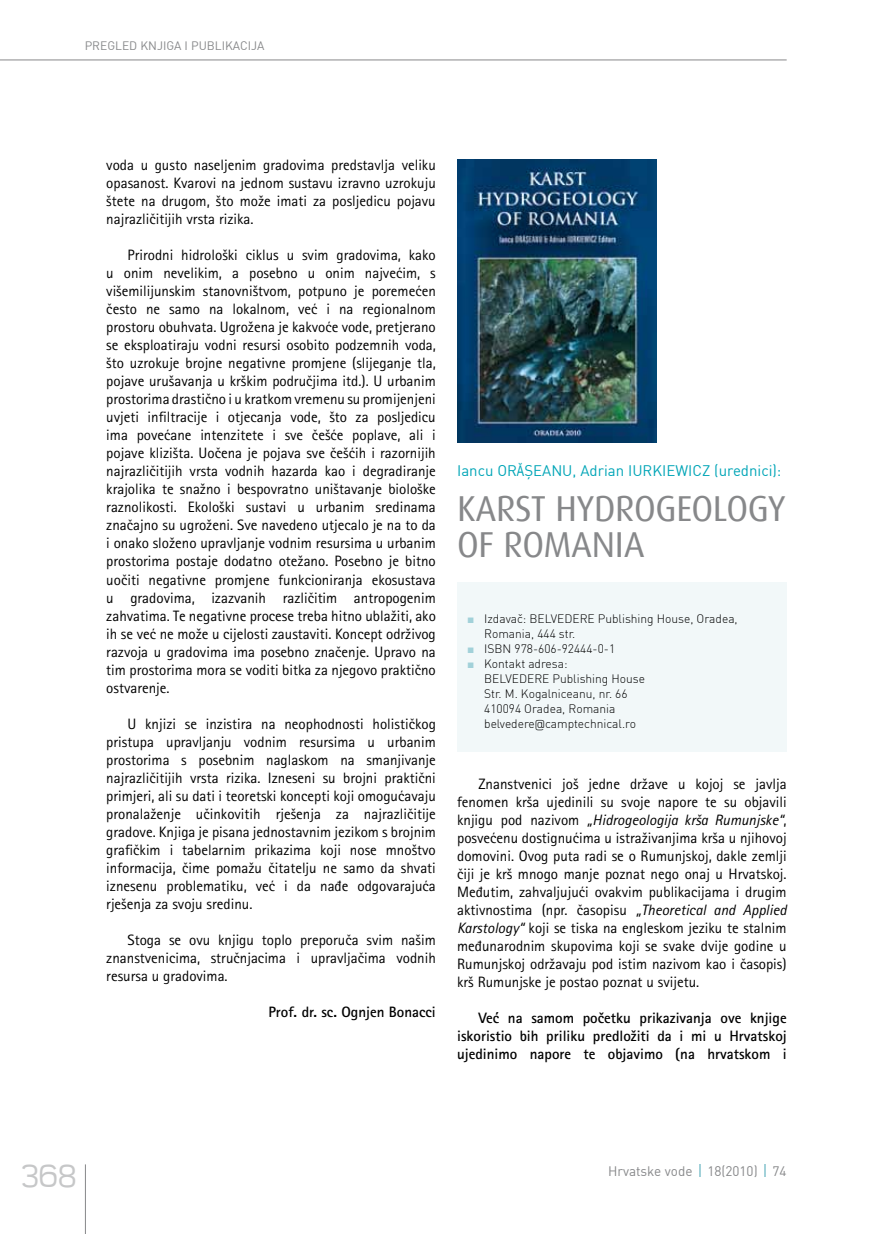
<style>
.page{position:relative;width:893px;height:1234px;background:#fff}
.page>*{position:absolute;margin:0;border:0;box-sizing:border-box;transform-origin:0 0}
.t1{font:36px/36px "Dax";letter-spacing:-.01em;color:#87888a}
.t2{font:300 36px "Teen";color:#c6c7c8}
.t3{font:15px/18px "Rotis Sans Serifklemy";color:#000;text-align:justify}
.t4{font:700 15px/18px "Rotis Sans Serifklemy";color:#000;text-align:justify}
.t5{font:15px "DIN";color:#00a5b7}
.t6{font:13.5px "DIN";color:#87888a}
.t7{font:12px/15px "DIN Lt";color:#000}
.t8{font:12px "DIN";color:#87888a}
.s1{font-family:"Arial Narrow";font-size:14.7px}
.s2{font-family:"Times New Roman";color:#a2d1d9}
.s3{font-style:italic}
</style>
<div class="page">
<hr style="left:85px;top:1164px;width:1px;height:69px;background:#87888a">
<hr style="left:0;top:60px;width:787px;height:1px;background:#87888a">
<svg style="left:699px;top:1164px;width:2px;height:12px"></svg>
<svg style="left:764px;top:1164px;width:2px;height:12px"></svg>
<img style="left:457px;top:160px;width:200px;height:282px">
<div style="left:457px;top:582px;width:330px;height:169px;background:#f2f8f9"></div>
<p class="t8" style="left:85px;top:37px;width:181px">PREGLED KNJIGA I PUBLIKACIJA</p>
<p class="t3" style="left:106px;top:156px;width:331px">voda u gusto naseljenim gradovima predstavlja veliku opasanost. Kvarovi na jednom sustavu izravno uzrokuju štete na drugom, što može imati za posljedicu pojavu najrazličitijih vrsta rizika.</p>
<p class="t3" style="left:106px;top:246px;width:331px;text-indent:21px">Prirodni hidrološki ciklus u svim gradovima, kako u onim nevelikim, a posebno u onim najvećim, s višemilijunskim stanovništvom, potpuno je poremećen često ne samo na lokalnom, već i na regionalnom prostoru obuhvata. Ugrožena je kakvoće vode, pretjerano se eksploatiraju vodni resursi osobito podzemnih voda, što uzrokuje brojne negativne promjene (slijeganje tla, pojave urušavanja u krškim područjima itd.). U urbanim prostorima drastično i u kratkom vremenu su promijenjeni uvjeti infiltracije i otjecanja vode, što za posljedicu ima povećane intenzitete i sve češće poplave, ali i pojave klizišta. Uočena je pojava sve češćih i razornijih najrazličitijih vrsta vodnih hazarda kao i degradiranje krajolika te snažno i bespovratno uništavanje biološke raznolikosti. Ekološki sustavi u urbanim sredinama značajno su ugroženi. Sve navedeno utjecalo je na to da i onako složeno upravljanje vodnim resursima u urbanim prostorima postaje dodatno otežano. Posebno je bitno uočiti negativne promjene funkcioniranja ekosustava u gradovima, izazvanih različitim antropogenim zahvatima. Te negativne procese treba hitno ublažiti, ako ih se već ne može u cijelosti zaustaviti. Koncept održivog razvoja u gradovima ima posebno značenje. Upravo na tim prostorima mora se voditi bitka za njegovo praktično ostvarenje.</p>
<p class="t3" style="left:106px;top:714px;width:331px;text-indent:21px">U knjizi se inzistira na neophodnosti holističkog pristupa upravljanju vodnim resursima u urbanim prostorima s posebnim naglaskom na smanjivanje najrazličitijih vrsta rizika. Izneseni su brojni praktični primjeri, ali su dati i teoretski koncepti koji omogućavaju pronalaženje učinkovitih rješenja za najrazličitije gradove. Knjiga je pisana jednostavnim jezikom s brojnim grafičkim i tabelarnim prikazima koji nose mnoštvo informacija, čime pomažu čitatelju ne samo da shvati iznesenu problematiku, već i da nađe odgovarajuća rješenja za svoju sredinu.</p>
<p class="t3" style="left:106px;top:930px;width:331px;text-indent:21px">Stoga se ovu knjigu toplo preporuča svim našim znanstvenicima, stručnjacima i upravljačima vodnih resursa u gradovima.</p>
<p class="t4" style="left:268px;top:1002px;width:169px">Prof. dr. sc. Ognjen Bonacci</p>
<p class="t5" style="left:457px;top:460px;width:326px">Iancu OR<span class="s1">Ă</span>ŞEANU, Adrian IURKIEWICZ (urednici):</p>
<h1 class="t1" style="left:457px;top:490px;width:330px">KARST HYDROGEOLOGY<br>OF ROMANIA</h1>
<p class="t7" style="left:484px;top:610px;width:255px;text-indent:-17px"><span class="s2">■</span> Izdavač: BELVEDERE Publishing House, Oradea,<br>Romania, 444 str.</p>
<p class="t7" style="left:467px;top:640px;width:149px"><span class="s2">■</span> ISBN 978-606-92444-0-1</p>
<p class="t7" style="left:484px;top:655px;width:162px;text-indent:-17px"><span class="s2">■</span> Kontakt adresa:<br>BELVEDERE Publishing House<br>Str. M. Kogalniceanu, nr. 66<br>410094 Oradea, Romania belvedere@camptechnical.ro</p>
<p class="t3" style="left:457px;top:774px;width:331px;text-indent:21px">Znanstvenici još jedne države u kojoj se javlja fenomen krša ujedinili su svoje napore te su objavili knjigu pod nazivom <span class="s3">„Hidrogeologija krša Rumunjske“</span>, posvećenu dostignućima u istraživanjima krša u njihovoj domovini. Ovog puta radi se o Rumunjskoj, dakle zemlji čiji je krš mnogo manje poznat nego onaj u Hrvatskoj.<br>Međutim, zahvaljujući ovakvim publikacijama i drugim aktivnostima (npr. časopisu <span class="s3">„Theoretical and Applied Karstology“</span> koji se tiska na engleskom jeziku te stalnim međunarodnim skupovima koji se svake dvije godine u Rumunjskoj održavaju pod istim nazivom kao i časopis) krš Rumunjske je postao poznat u svijetu.</p>
<p class="t4" style="left:457px;top:1008px;width:331px;text-indent:21px">Već na samom početku prikazivanja ove knjige iskoristio bih priliku predložiti da i mi u Hrvatskoj ujedinimo napore te objavimo (na hrvatskom i</p>
<h1 class="t2" style="left:21px;top:1156px;width:57px">368</h1>
<p class="t6" style="left:608px;top:1161px;width:180px">Hrvatske vode 18(2010) 74</p>
</div>
